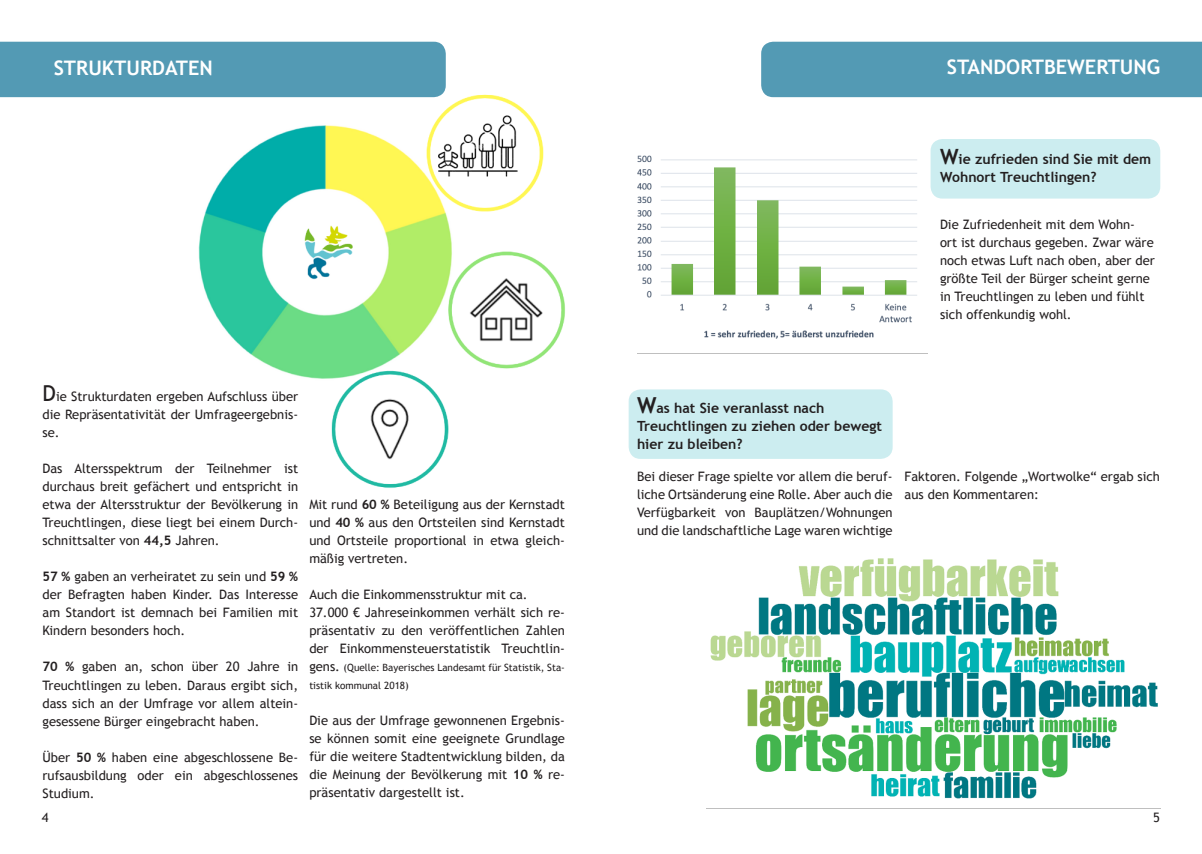
<style>
.page{position:relative;width:1202px;height:854px;background:#fff}
.page>*{position:absolute;margin:0;border:0;box-sizing:border-box;transform-origin:0 0}
.t1{font:700 20px "Trebuchet MS";color:#fff}
.t2{font:700 14px/18px "Trebuchet MS";color:#231f20}
.t3{font:13px/18px "Trebuchet MS";color:#231f20;text-align:justify}
.t4{font:10px/18px "Trebuchet MS";color:#231f20}
.s1{font-size:22px}
.s2{font-weight:700}
.s3{font-size:13px}
.s4{font-size:21px}
</style>
<div class="page">
<img style="left:199px;top:94px;width:366px;height:394px">
<div style="left:0;top:42px;width:446px;height:55px;background:#539ab4"></div>
<div style="left:761px;top:42px;width:441px;height:55px;background:#539ab4"></div>
<img style="left:637px;top:155px;width:280px;height:184px">
<img style="left:710px;top:558px;width:448px;height:241px">
<div style="left:629px;top:389px;width:264px;height:70px;background:#ccedf0;border-radius:12px"></div>
<div style="left:930px;top:139px;width:230px;height:59px;background:#ccedf0;border-radius:12px"></div>
<p class="t1" style="left:54px;top:55px;width:161px">STRUKTURDATEN</p>
<p class="t3" style="left:43px;top:387px;width:257px"><span class="s1">D</span>ie Strukturdaten ergeben Aufschluss über die Repräsentativität der Umfrageergebnis&shy;se.</p>
<p class="t3" style="left:43px;top:459px;width:257px">Das Altersspektrum der Teilnehmer ist durchaus breit gefächert und entspricht in etwa der Altersstruktur der Bevölkerung in Treuchtlingen, diese liegt bei einem Durch&shy;schnittsalter von <span class="s2">44,5</span> Jahren.</p>
<p class="t3" style="left:43px;top:567px;width:257px"><span class="s2">57 %</span> gaben an verheiratet zu sein und <span class="s2">59 % </span>der Befragten haben Kinder. Das Interesse am Standort ist demnach bei Familien mit Kindern besonders hoch.</p>
<p class="t3" style="left:43px;top:657px;width:257px"><span class="s2">70 %</span> gaben an, schon über 20 Jahre in Treuchtlingen zu leben. Daraus ergibt sich, dass sich an der Umfrage vor allem altein&shy;gesessene Bürger eingebracht haben.</p>
<p class="t3" style="left:43px;top:747px;width:257px">Über <span class="s2">50 %</span> haben eine abgeschlossene Be&shy;rufsausbildung oder ein abgeschlossenes Studium.</p>
<p class="t3" style="left:309px;top:495px;width:257px">Mit rund <span class="s2">60 %</span> Beteiligung aus der Kernstadt und <span class="s2">40 %</span> aus den Ortsteilen sind Kernstadt und Ortsteile proportional in etwa gleich&shy;mäßig vertreten.</p>
<p class="t3" style="left:309px;top:585px;width:220px">Auch die Einkommensstruktur mit ca.</p>
<p class="t3" style="left:309px;top:603px;width:257px">37.000 € Jahreseinkommen verhält sich re&shy;präsentativ zu den veröffentlichen Zahlen der Einkommensteuerstatistik Treuchtlin-</p>
<p class="t4" style="left:309px;top:658px;width:257px"><span class="s3">gens.</span> (Quelle: Bayerisches Landesamt für Statistik, Sta&shy;tistik kommunal 2018)</p>
<p class="t3" style="left:309px;top:711px;width:257px">Die aus der Umfrage gewonnenen Ergebnis&shy;se können somit eine geeignete Grundlage für die weitere Stadtentwicklung bilden, da die Meinung der Bevölkerung mit <span class="s2">10 %</span> re&shy;präsentativ dargestellt ist.</p>
<p class="t1" style="left:947px;top:54px;width:215px">STANDORTBEWERTUNG</p>
<p class="t2" style="left:637px;top:398px;width:189px"><span class="s1">W</span>as hat Sie veranlasst nach</p>
<p class="t2" style="left:637px;top:416px;width:246px">Treuchtlingen zu ziehen oder bewegt hier zu bleiben?</p>
<p class="t2" style="left:940px;top:150px;width:213px"><span class="s4">W</span>ie zufrieden sind Sie mit dem<br>Wohnort Treuchtlingen?</p>
<p class="t3" style="left:940px;top:215px;width:216px;text-align:left">Die Zufriedenheit mit dem Wohn&shy;ort ist durchaus gegeben. Zwar wäre noch etwas Luft nach oben, aber der größte Teil der Bürger scheint gerne in Treuchtlingen zu leben und fühlt sich offenkundig wohl.</p>
<p class="t3" style="left:637px;top:467px;width:257px">Bei dieser Frage spielte vor allem die beruf&shy;liche Ortsänderung eine Rolle. Aber auch die Verfügbarkeit von Bauplätzen/Wohnungen und die landschaftliche Lage waren wichtige</p>
<p class="t3" style="left:905px;top:467px;width:257px">Faktoren. Folgende „Wortwolke“ ergab sich aus den Kommentaren:</p>
<p class="t3" style="left:42px;top:808px;width:8px">4</p>
<p class="t3" style="left:1153px;top:808px;width:8px">5</p>
</div>
